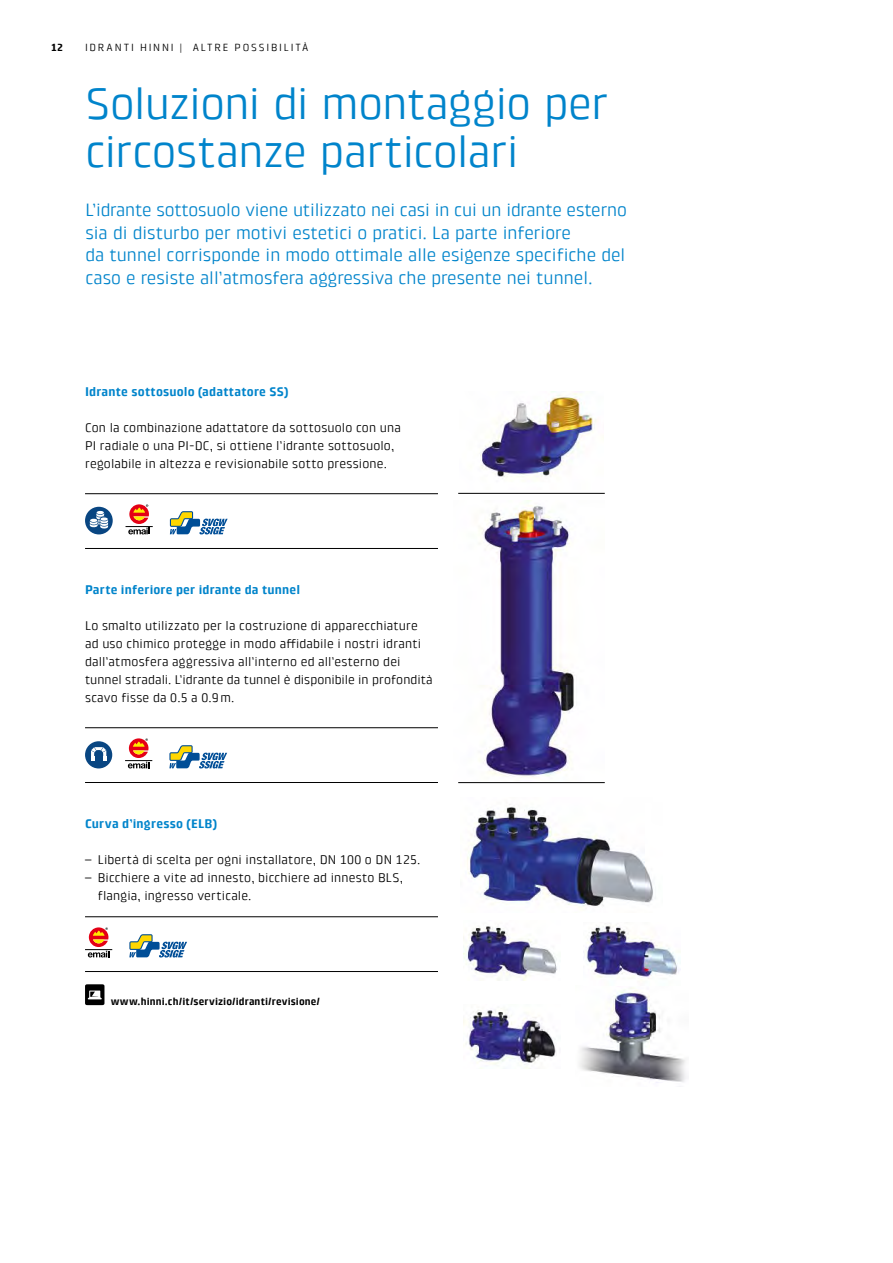
<style>
.page{position:relative;width:893px;height:1263px;background:#fff}
.page>*{position:absolute;margin:0;border:0;box-sizing:border-box;transform-origin:0 0}
.t1{font:45px/48px "Klint Pro";letter-spacing:-.015em;color:#0084cb}
.t2{font:18px/22.5px "Klintfor BKW";color:#0084cb}
.t3{font:12.75px/18px "Klint Pro";letter-spacing:.01em;color:#000}
.t4{font:700 12.75px "Klint Pro";letter-spacing:.015em;color:#0084cb}
.t5{font:700 10.5px "Klintfor BKW";letter-spacing:.01em;color:#000}
.t6{font:10.5px "Klint Pro";letter-spacing:.175em;color:#000}
.t7{font:700 10.5px "Klint Pro";color:#000}
</style>
<div class="page">
<hr style="left:85px;top:493px;width:353px;height:1px;background:#000">
<hr style="left:85px;top:548px;width:353px;height:1px;background:#000">
<hr style="left:85px;top:727px;width:353px;height:1px;background:#000">
<hr style="left:85px;top:782px;width:353px;height:1px;background:#000">
<hr style="left:85px;top:916px;width:353px;height:1px;background:#000">
<hr style="left:85px;top:971px;width:353px;height:1px;background:#000">
<div style="left:85px;top:507px;width:28px;height:27px;background:#094682;border-radius:50%"></div>
<svg style="left:90px;top:511px;width:18px;height:18px"></svg>
<svg style="left:126px;top:504px;width:27px;height:30px"></svg>
<svg style="left:170px;top:511px;width:58px;height:23px"></svg>
<div style="left:85px;top:741px;width:27px;height:27px;background:#094682;border-radius:50%"></div>
<svg style="left:91px;top:747px;width:15px;height:14px"></svg>
<svg style="left:125px;top:738px;width:27px;height:30px"></svg>
<svg style="left:169px;top:745px;width:58px;height:23px"></svg>
<svg style="left:85px;top:927px;width:27px;height:30px"></svg>
<svg style="left:129px;top:934px;width:58px;height:23px"></svg>
<svg style="left:85px;top:984px;width:19px;height:21px"></svg>
<img style="left:479px;top:500px;width:95px;height:278px">
<img style="left:463px;top:1009px;width:93px;height:56px">
<img style="left:480px;top:391px;width:117px;height:88px">
<img style="left:579px;top:987px;width:108px;height:96px">
<img style="left:463px;top:926px;width:94px;height:55px">
<img style="left:467px;top:804px;width:186px;height:106px">
<img style="left:583px;top:923px;width:96px;height:57px">
<hr style="left:458px;top:493px;width:147px;height:1px;background:#000">
<hr style="left:458px;top:782px;width:147px;height:1px;background:#000">
<p class="t7" style="left:51px;top:41px;width:13px">12</p>
<p class="t6" style="left:85px;top:41px;width:225px">IDRANTI HINNI | ALTRE POSSIBILITÀ</p>
<h1 class="t1" style="left:85px;top:80px;width:525px">Soluzioni di montaggio per circostanze particolari</h1>
<p class="t2" style="left:85px;top:199px;width:543px">L’idrante sottosuolo viene utilizzato nei casi in cui un idrante esterno sia di disturbo per motivi estetici o pratici. La parte inferiore<br>da tunnel corrisponde in modo ottimale alle esigenze specifiche del caso e resiste all’atmosfera aggressiva che presente nei tunnel.</p>
<p class="t4" style="left:85px;top:384px;width:205px">Idrante sottosuolo (adattatore SS)</p>
<p class="t3" style="left:85px;top:419px;width:317px">Con la combinazione adattatore da sottosuolo con una<br>PI radiale o una PI-DC, si ottiene l’idrante sottosuolo, regolabile in altezza e revisionabile sotto pressione.</p>
<p class="t4" style="left:85px;top:582px;width:217px">Parte inferiore per idrante da tunnel</p>
<p class="t3" style="left:85px;top:617px;width:349px">Lo smalto utilizzato per la costruzione di apparecchiature ad uso chimico protegge in modo affidabile i nostri idranti dall’atmosfera aggressiva all’interno ed all’esterno dei tunnel stradali. L’idrante da tunnel è disponibile in profondità scavo fisse da 0.5 a 0.9 m.</p>
<p class="t4" style="left:85px;top:816px;width:134px">Curva d’ingresso (ELB)</p>
<p class="t3" style="left:85px;top:851px;width:337px">– Libertà di scelta per ogni installatore, DN 100 o DN 125.</p>
<p class="t3" style="left:98px;top:869px;width:307px;text-indent:-13px">– Bicchiere a vite ad innesto, bicchiere ad innesto BLS, flangia, ingresso verticale.</p>
<p class="t5" style="left:111px;top:995px;width:211px">www.hinni.ch/it/servizio/idranti/revisione/</p>
</div>
